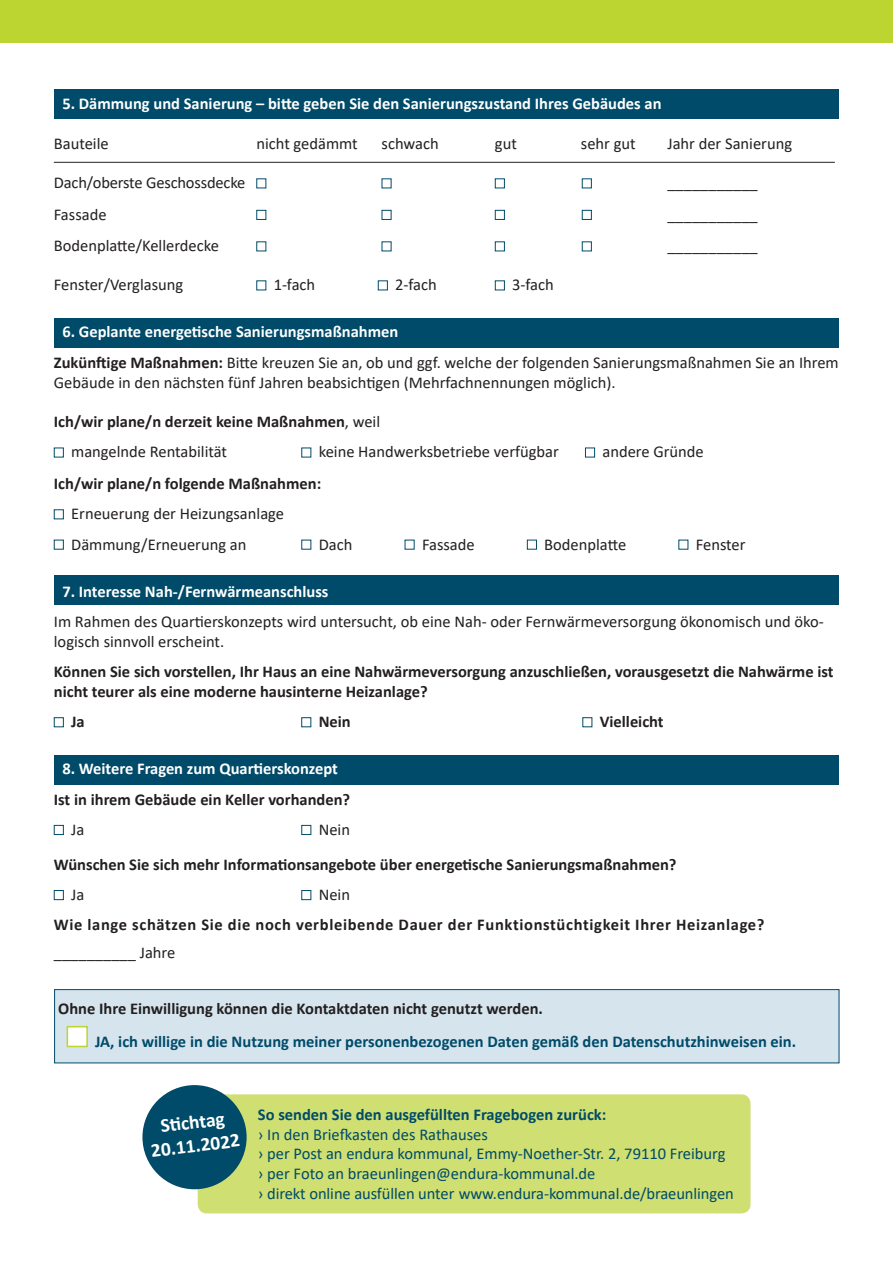
<style>
.page{position:relative;width:893px;height:1263px;background:#fff}
.page>*{position:absolute;margin:0;border:0;box-sizing:border-box;transform-origin:0 0}
.t1{font:700 19.5px/23.4px "Calibri";color:#fff;text-align:center}
.t2{font:16.5px/30.3px "Calibri";color:#231f20}
.t3{font:700 16.5px/30.3px "Calibri";color:#231f20}
.t4{font:16.5px/19.8px "Calibri";color:#004b69}
.t5{font:700 16.5px "Calibri";color:#fff}
.t6{font:700 16.5px "Calibri";color:#004b69}
.t7{font:700 16.5px "Calibri";letter-spacing:.04em;color:#231f20}
.s1{font-weight:700;color:#fff}
.s2{font-weight:700}
.s3{font-weight:400}
</style>
<div class="page">
<div style="left:54px;top:989px;width:785px;height:74px;background:#d5e4ed;border:1px solid #004b69"></div>
<div style="left:54px;top:755px;width:785px;height:29px;background:#004b69"></div>
<div style="left:54px;top:575px;width:785px;height:29px;background:#004b69"></div>
<div style="left:54px;top:318px;width:785px;height:30px;background:#004b69"></div>
<div style="left:54px;top:89px;width:785px;height:30px;background:#004b69"></div>
<div style="left:0;top:0;width:893px;height:43px;background:#bcd531"></div>
<div style="left:495px;top:178px;width:10px;height:10px;border:1px solid #004b69"></div>
<div style="left:582px;top:178px;width:10px;height:10px;border:1px solid #004b69"></div>
<div style="left:256px;top:210px;width:10px;height:10px;border:1px solid #004b69"></div>
<div style="left:382px;top:210px;width:9px;height:10px;border:1px solid #004b69"></div>
<div style="left:495px;top:210px;width:10px;height:10px;border:1px solid #004b69"></div>
<div style="left:582px;top:210px;width:10px;height:10px;border:1px solid #004b69"></div>
<div style="left:495px;top:241px;width:10px;height:10px;border:1px solid #004b69"></div>
<div style="left:582px;top:241px;width:10px;height:10px;border:1px solid #004b69"></div>
<div style="left:378px;top:280px;width:10px;height:10px;border:1px solid #004b69"></div>
<div style="left:495px;top:280px;width:10px;height:10px;border:1px solid #004b69"></div>
<div style="left:54px;top:448px;width:10px;height:9px;border:1px solid #004b69"></div>
<div style="left:585px;top:448px;width:10px;height:9px;border:1px solid #004b69"></div>
<div style="left:54px;top:509px;width:10px;height:10px;border:1px solid #004b69"></div>
<div style="left:54px;top:540px;width:10px;height:10px;border:1px solid #004b69"></div>
<div style="left:527px;top:540px;width:10px;height:10px;border:1px solid #004b69"></div>
<div style="left:54px;top:717px;width:10px;height:10px;border:1px solid #004b69"></div>
<div style="left:301px;top:717px;width:10px;height:10px;border:1px solid #004b69"></div>
<div style="left:582px;top:717px;width:10px;height:10px;border:1px solid #004b69"></div>
<div style="left:54px;top:825px;width:10px;height:10px;border:1px solid #004b69"></div>
<div style="left:301px;top:825px;width:10px;height:10px;border:1px solid #004b69"></div>
<div style="left:54px;top:890px;width:10px;height:10px;border:1px solid #004b69"></div>
<div style="left:301px;top:890px;width:10px;height:10px;border:1px solid #004b69"></div>
<div style="left:67px;top:1026px;width:21px;height:21px;background:#fff;border:2px solid #bcd531"></div>
<hr style="left:54px;top:162px;width:781px;height:1px;background:#231f20">
<div style="left:198px;top:1094px;width:552px;height:119px;background:#cfdf71;border-radius:9px"></div>
<div style="left:142px;top:1085px;width:105px;height:104px;background:#004b69;border-radius:50%"></div>
<p class="t5" style="left:62px;top:92px;width:601px">5. Dämmung und Sanierung – bitte geben Sie den Sanierungszustand Ihres Gebäudes an</p>
<p class="t2" style="left:54px;top:128px;width:56px">Bauteile</p>
<p class="t2" style="left:256px;top:128px;width:103px">nicht gedämmt</p>
<p class="t2" style="left:382px;top:128px;width:59px">schwach</p>
<p class="t2" style="left:495px;top:128px;width:23px">gut</p>
<p class="t2" style="left:581px;top:128px;width:56px">sehr gut</p>
<p class="t2" style="left:667px;top:128px;width:126px">Jahr der Sanierung</p>
<p class="t2" style="left:54px;top:167px;width:193px">Dach/oberste Geschossdecke</p>
<p class="t2" style="left:667px;top:167px;width:92px">___________</p>
<p class="t2" style="left:54px;top:199px;width:54px">Fassade</p>
<p class="t2" style="left:667px;top:199px;width:92px">___________</p>
<p class="t2" style="left:54px;top:230px;width:167px">Bodenplatte/Kellerdecke</p>
<p class="t2" style="left:667px;top:230px;width:92px">___________</p>
<p class="t2" style="left:54px;top:269px;width:131px">Fenster/Verglasung</p>
<p class="t2" style="left:274px;top:269px;width:43px">1-fach</p>
<p class="t2" style="left:395px;top:269px;width:43px">2-fach</p>
<p class="t2" style="left:512px;top:269px;width:43px">3-fach</p>
<p class="t2" style="left:54px;top:316px;width:786px;text-indent:8px"><span class="s1">6. Geplante energetische Sanierungsmaßnahmen<br></span><span class="s2">Zukünftige Maßnahmen:</span> Bitte kreuzen Sie an, ob und ggf. welche der folgenden Sanierungsmaßnahmen Sie an Ihrem</p>
<p class="t2" style="left:54px;top:366px;width:563px">Gebäude in den nächsten fünf Jahren beabsichtigen (Mehrfachnennungen möglich).</p>
<p class="t3" style="left:71px;top:406px;width:310px;text-indent:-17px">Ich/wir plane/n derzeit keine Maßnahmen<span class="s3">, weil mangelnde Rentabilität</span></p>
<p class="t2" style="left:319px;top:436px;width:242px">keine Handwerksbetriebe verfügbar</p>
<p class="t2" style="left:602px;top:436px;width:103px">andere Gründe</p>
<p class="t3" style="left:54px;top:468px;width:269px">Ich/wir plane/n folgende Maßnahmen:</p>
<p class="t2" style="left:71px;top:498px;width:214px">Erneuerung der Heizungsanlage<br>Dämmung/Erneuerung an</p>
<p class="t2" style="left:319px;top:528px;width:35px">Dach</p>
<p class="t2" style="left:422px;top:528px;width:54px">Fassade</p>
<p class="t2" style="left:544px;top:528px;width:83px">Bodenplatte</p>
<p class="t2" style="left:696px;top:528px;width:51px">Fenster</p>
<p class="t5" style="left:62px;top:579px;width:268px">7. Interesse Nah-/Fernwärmeanschluss</p>
<p class="t2" style="left:54px;top:611px;width:771px;line-height:19.8px">Im Rahmen des Quartierskonzepts wird untersucht, ob eine Nah- oder Fernwärmeversorgung ökonomisch und öko&shy;logisch sinnvoll erscheint.</p>
<p class="t3" style="left:54px;top:661px;width:781px;line-height:19.8px">Können Sie sich vorstellen, Ihr Haus an eine Nahwärmeversorgung anzuschließen, vorausgesetzt die Nahwärme ist nicht teurer als eine moderne hausinterne Heizanlage?</p>
<p class="t3" style="left:71px;top:706px;width:15px">Ja</p>
<p class="t3" style="left:319px;top:706px;width:34px">Nein</p>
<p class="t3" style="left:600px;top:706px;width:65px">Vielleicht</p>
<p class="t5" style="left:62px;top:757px;width:277px">8. Weitere Fragen zum Quartierskonzept</p>
<p class="t3" style="left:54px;top:784px;width:298px">Ist in ihrem Gebäude ein Keller vorhanden?</p>
<p class="t2" style="left:71px;top:814px;width:15px">Ja</p>
<p class="t2" style="left:319px;top:814px;width:33px">Nein</p>
<p class="t3" style="left:54px;top:849px;width:624px">Wünschen Sie sich mehr Informationsangebote über energetische Sanierungsmaßnahmen?</p>
<p class="t2" style="left:71px;top:879px;width:15px">Ja</p>
<p class="t2" style="left:319px;top:879px;width:33px">Nein</p>
<p class="t7" style="left:54px;top:913px;width:712px">Wie lange schätzen Sie die noch verbleibende Dauer der Funktionstüchtigkeit Ihrer Heizanlage?</p>
<p class="t2" style="left:54px;top:937px;width:123px">__________ Jahre</p>
<p class="t3" style="left:58px;top:993px;width:486px">Ohne Ihre Einwilligung können die Kontaktdaten nicht genutzt werden.</p>
<p class="t6" style="left:95px;top:1030px;width:703px">JA, ich willige in die Nutzung meiner personenbezogenen Daten gemäß den Datenschutzhinweisen ein.</p>
<p class="t1" style="left:147px;top:1116px;width:91px;rotate:-7deg">Sti chtag<br>20.11.2022</p>
<p class="t6" style="left:258px;top:1103px;width:350px">So senden Sie den ausgefüllten Fragebogen zurück:</p>
<p class="t4" style="left:258px;top:1124px;width:477px">› In den Briefkasten des Rathauses<br>› per Post an endura kommunal, Emmy-Noether-Str. 2, 79110 Freiburg › per Foto an braeunlingen@endura-kommunal.de<br>› direkt online ausfüllen unter www.endura-kommunal.de/braeunlingen</p>
</div>
